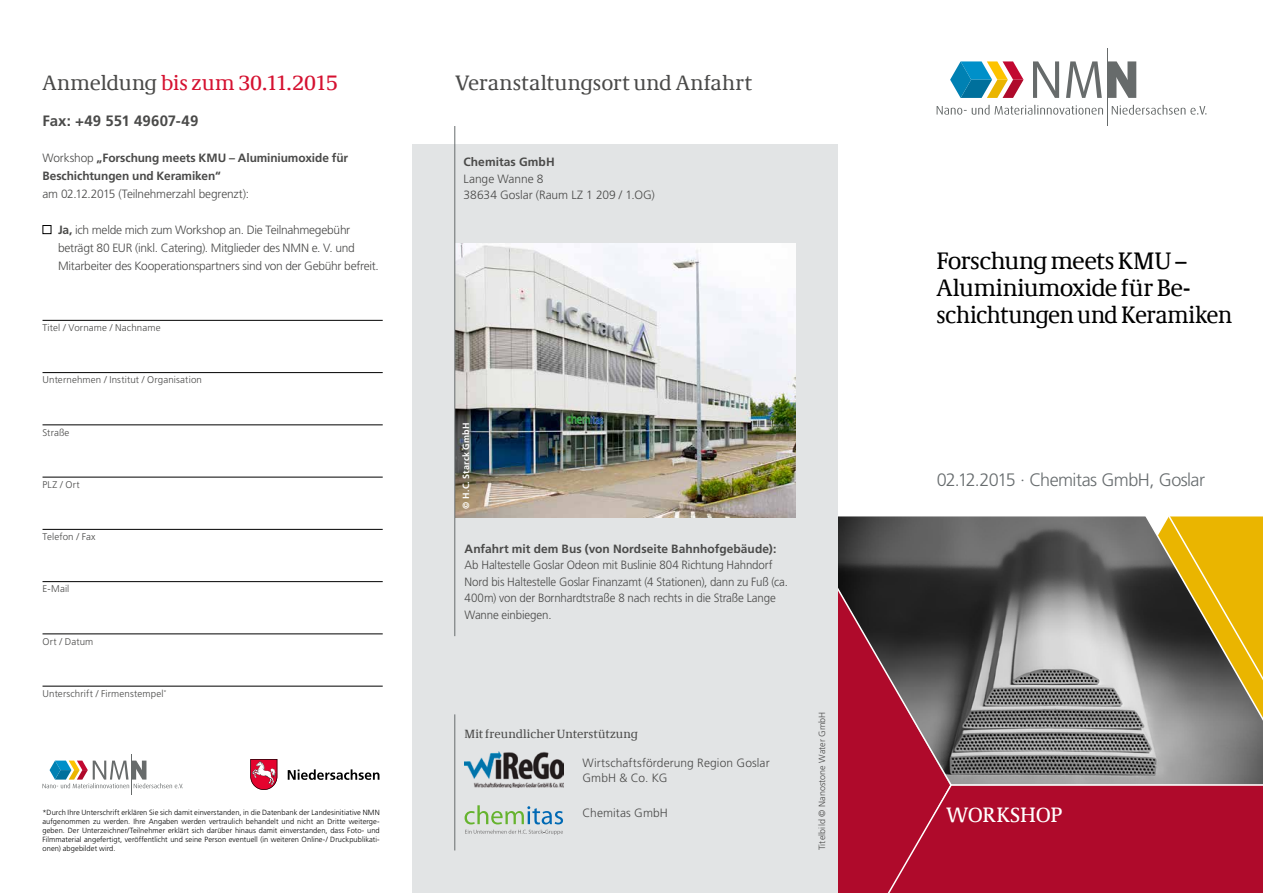
<style>
.page{position:relative;width:1263px;height:893px;background:#fff}
.page>*{position:absolute;margin:0;border:0;box-sizing:border-box;transform-origin:0 0}
.t1{font:24px/27px "Demos Com";letter-spacing:-.02em;color:#000}
.t2{font:21px "Demos Com";letter-spacing:.01em;color:#4a4a49}
.t3{font:21px "Demos Com";color:#d51130}
.t4{font:21px "Demos Com";letter-spacing:-.02em;color:#fff}
.t5{font:300 18px "Frutiger LT";letter-spacing:-.03em;color:#676c6e}
.t6{font:700 15px "Frutiger LT";letter-spacing:.005em;color:#4a4a49}
.t7{font:300 12px/18px "Frutiger LT";letter-spacing:-.015em;color:#4a4a49}
.t8{font:300 12px/16.5px "Frutiger LT";letter-spacing:-.015em;color:#4a4a49;scale:.96 1}
.t9{font:700 12px/18px "Frutiger LT";color:#4a4a49}
.t10{font:300 12px/15px "Frutiger LT";letter-spacing:.01em;color:#4a4a49}
.t11{font:12px "Demos Com";letter-spacing:.005em;color:#4a4a49}
.t12{font:300 12px "Frutiger LT";letter-spacing:.005em;color:#4a4a49}
.t13{font:300 9.75px "Frutiger LT";letter-spacing:.015em;color:#4a4a49}
.t14{font:300 9px "Frutiger LT";letter-spacing:.01em;color:#4a4a49}
.t15{font:700 9px "Frutiger LT";letter-spacing:.015em;color:#fff}
.t16{font:300 7.5px/9px "Frutiger LT";letter-spacing:.005em;color:#000;text-align:justify}
.s1{color:#4a4a49}
.s2{font-weight:300}
.s3{font-weight:700}
</style>
<div class="page">
<svg style="left:838px;top:516px;width:425px;height:377px;background:#8d4f4e"></svg>
<div style="left:412px;top:144px;width:426px;height:749px;background:#e2e4e5"></div>
<svg style="left:936px;top:105px;width:270px;height:10px"></svg>
<hr style="left:1107px;top:49px;width:1px;height:77px;background:#676b6b">
<svg style="left:1033px;top:61px;width:26px;height:37px"></svg>
<svg style="left:1066px;top:61px;width:36px;height:37px"></svg>
<svg style="left:1108px;top:61px;width:28px;height:37px"></svg>
<svg style="left:950px;top:61px;width:73px;height:37px"></svg>
<hr style="left:131px;top:754px;width:1px;height:40px;background:#676b6b">
<svg style="left:43px;top:761px;width:140px;height:27px"></svg>
<hr style="left:454px;top:714px;width:1px;height:136px;background:#676c6e">
<svg style="left:288px;top:769px;width:91px;height:11px"></svg>
<svg style="left:250px;top:759px;width:27px;height:31px"></svg>
<img style="left:455px;top:243px;width:340px;height:274px">
<hr style="left:454px;top:126px;width:1px;height:510px;background:#676c6e">
<div style="left:43px;top:225px;width:8px;height:9px;border:1px solid #000"></div>
<hr style="left:43px;top:320px;width:340px;height:1px;background:#000">
<hr style="left:43px;top:372px;width:340px;height:1px;background:#000">
<hr style="left:43px;top:425px;width:340px;height:1px;background:#000">
<hr style="left:43px;top:477px;width:340px;height:1px;background:#000">
<hr style="left:43px;top:529px;width:340px;height:1px;background:#000">
<hr style="left:43px;top:581px;width:340px;height:1px;background:#000">
<hr style="left:43px;top:634px;width:340px;height:1px;background:#000">
<hr style="left:43px;top:686px;width:340px;height:1px;background:#000">
<svg style="left:465px;top:830px;width:98px;height:5px"></svg>
<svg style="left:465px;top:805px;width:98px;height:19px"></svg>
<img style="left:465px;top:752px;width:98px;height:35px">
<h2 class="t3" style="left:43px;top:71px;width:297px"><span class="s1">Anmeldung</span> bis zum 30.11.2015</h2>
<h2 class="t2" style="left:455px;top:71px;width:299px">Veranstaltungsort und Anfahrt</h2>
<h3 class="t6" style="left:43px;top:112px;width:157px">Fax: +49 551 49607-49</h3>
<h3 class="t9" style="left:43px;top:149px;width:307px"><span class="s2">Workshop</span> „Forschung meets KMU – Aluminiumoxide für<br>Beschichtungen und Keramiken“</h3>
<h3 class="t7" style="left:43px;top:185px;width:208px">am 02.12.2015 (Teilnehmerzahl begrenzt):</h3>
<h3 class="t7" style="left:58px;top:221px;width:322px"><span class="s3">Ja,</span> ich melde mich zum Workshop an. Die Teilnahmegebühr beträgt 80 EUR (inkl. Catering). Mitglieder des NMN e. V. und<br>Mitarbeiter des Kooperationspartners sind von der Gebühr befreit.</h3>
<h3 class="t13" style="left:43px;top:322px;width:120px">Titel / Vorname / Nachname</h3>
<h3 class="t13" style="left:43px;top:374px;width:161px">Unternehmen / Institut / Organisation</h3>
<h3 class="t13" style="left:43px;top:427px;width:28px">Straße</h3>
<h3 class="t13" style="left:43px;top:479px;width:39px">PLZ / Ort</h3>
<h3 class="t13" style="left:43px;top:531px;width:54px">Telefon / Fax</h3>
<h3 class="t13" style="left:43px;top:583px;width:28px">E-Mail</h3>
<h3 class="t13" style="left:43px;top:636px;width:52px">Ort / Datum</h3>
<h3 class="t13" style="left:43px;top:688px;width:126px">Unterschrift / Firmenstempel<sup>*</sup></h3>
<p class="t16" style="left:43px;top:808px;width:339px">*Durch Ihre Unterschrift erklären Sie sich damit einverstanden, in die Datenbank der Landesinitiative NMN aufgenommen zu werden. Ihre Angaben werden vertraulich behandelt und nicht an Dritte weiterge&shy;geben. Der Unterzeichner/Teilnehmer erklärt sich darüber hinaus damit einverstanden, dass Foto- und Filmmaterial angefertigt, veröffentlicht und seine Person eventuell (in weiteren Online-/ Druckpublikati&shy;onen) abgebildet wird.</p>
<h3 class="t9" style="left:463px;top:153px;width:93px">Chemitas GmbH</h3>
<h3 class="t7" style="left:463px;top:171px;width:193px;line-height:16.5px">Lange Wanne 8<br>38634 Goslar (Raum LZ 1 209 / 1.OG)</h3>
<p class="t15" style="left:461px;top:509px;width:88px;rotate:-90deg">© H.C. Starck GmbH</p>
<h3 class="t9" style="left:465px;top:540px;width:313px">Anfahrt mit dem Bus (von Nordseite Bahnhofgebäude):</h3>
<h3 class="t8" style="left:465px;top:557px;width:338px">Ab Haltestelle Goslar Odeon mit Buslinie 804 Richtung Hahndorf Nord bis Haltestelle Goslar Finanzamt (4 Stationen), dann zu Fuß (ca.<br>400m) von der Bornhardtstraße 8 nach rechts in die Straße Lange Wanne einbiegen.</h3>
<h3 class="t11" style="left:465px;top:727px;width:175px">Mit freundlicher Unterstützung</h3>
<h3 class="t10" style="left:582px;top:756px;width:189px">Wirtschaftsförderung Region Goslar<br>GmbH &amp; Co. KG</h3>
<h3 class="t12" style="left:582px;top:806px;width:87px">Chemitas GmbH</h3>
<p class="t14" style="left:817px;top:850px;width:140px;rotate:-90deg">Titelbild © Nanostone Water GmbH</p>
<h1 class="t1" style="left:936px;top:248px;width:297px">Forschung meets KMU –<br>Aluminiumoxide für Be&shy;schichtungen und Keramiken</h1>
<h3 class="t5" style="left:937px;top:470px;width:270px">02.12.2015 · Chemitas GmbH, Goslar</h3>
<h2 class="t4" style="left:946px;top:803px;width:118px">WORKSHOP</h2>
</div>
